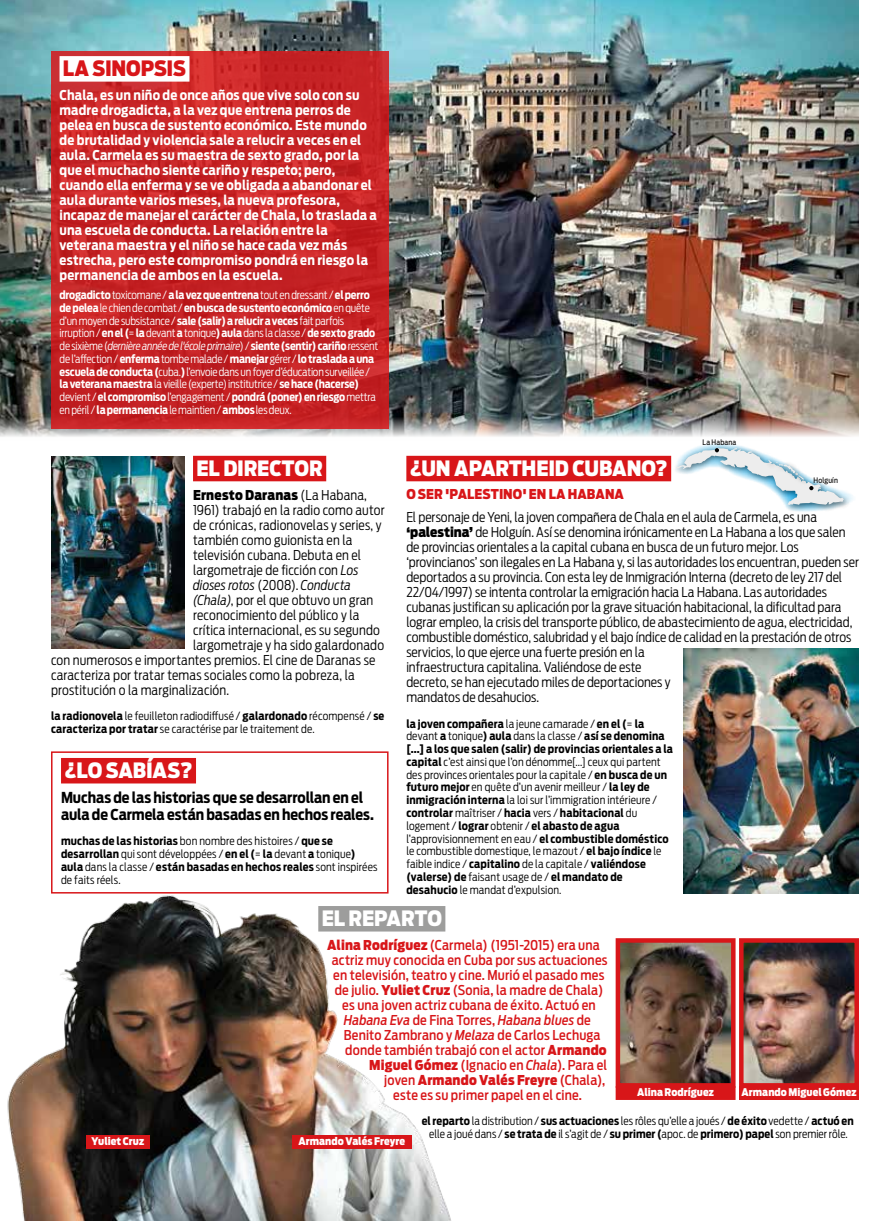
<style>
.page{position:relative;width:893px;height:1221px;background:#fff}
.page>*{position:absolute;margin:0;border:0;box-sizing:border-box;transform-origin:0 0}
.t1{font:900 21px "Antenna Cond";letter-spacing:-.01em;color:#fff}
.t2{font:900 21px "Antenna Cond";letter-spacing:-.01em;color:#d81619}
.t3{font:700 15px/16.5px "Antenna Cond";letter-spacing:-.005em;color:#000}
.t4{font:300 13.5px/15px "Antenna Cond";color:#000}
.t5{font:700 13.5px/15px "Antenna Cond";letter-spacing:.015em;color:#fff}
.t6{font:500 13.5px "Antenna Cond";letter-spacing:.01em;color:#d81619}
.t7{font:900 13.5px "Antenna Cond";letter-spacing:.005em;color:#d81619}
.t8{font:italic 500 13.5px "Antenna Cond";letter-spacing:.005em;color:#d81619}
.t9{font:italic 300 13.5px "Antenna Cond";letter-spacing:.005em;color:#000}
.t10{font:900 13.5px "Antenna Cond";letter-spacing:.015em;color:#000}
.t11{font:300 11.25px/12.8px "Antenna Cond";letter-spacing:.01em;color:#000}
.t12{font:300 11.25px/12.8px "Antenna Cond";letter-spacing:-.015em;color:#fff}
.t13{font:900 10.5px "Antenna Cond";letter-spacing:.005em;color:#fff}
.t14{font:7.5px "Antenna Cond";letter-spacing:.02em;color:#000}
.s1{font-weight:700}
.s2{font-style:italic}
.s3{font-weight:300}
.s4{font-style:normal}
.s5{font-weight:900}
.s6{font-weight:500}
</style>
<div class="page">
<div style="left:193px;top:456px;width:133px;height:25px;background:#d81619"></div>
<div style="left:61px;top:758px;width:135px;height:25px;background:#d81619"></div>
<div style="left:51px;top:751px;width:338px;height:142px;border:2px solid #d81619"></div>
<img style="left:0;top:0;width:859px;height:437px">
<svg style="left:51px;top:51px;width:338px;height:378px;fill:#c52224"></svg>
<div style="left:60px;top:56px;width:129px;height:26px;background:#fff"></div>
<img style="left:51px;top:456px;width:134px;height:192px">
<img style="left:7px;top:885px;width:444px;height:335px">
<div style="left:406px;top:456px;width:265px;height:25px;background:#d81619"></div>
<img style="left:683px;top:649px;width:176px;height:244px">
<svg style="left:675px;top:443px;width:178px;height:69px"></svg>
<div style="left:616px;top:1086px;width:120px;height:13px;background:#d81619"></div>
<img style="left:615px;top:938px;width:244px;height:151px">
<div style="left:739px;top:1086px;width:120px;height:13px;background:#d81619"></div>
<div style="left:86px;top:1134px;width:64px;height:14px;background:#d81619"></div>
<div style="left:292px;top:1134px;width:120px;height:14px;background:#d81619"></div>
<h1 class="t2" style="left:63px;top:56px;width:125px">LA SINOPSIS</h1>
<p class="t5" style="left:60px;top:87px;width:319px">Chala, es un niño de once años que vive solo con su madre drogadicta, a la vez que entrena perros de pelea en busca de sustento económico. Este mundo de brutalidad y violencia sale a relucir a veces en el aula. Carmela es su maestra de sexto grado, por la que el muchacho siente cariño y respeto; pero, cuando ella enferma y se ve obligada a abandonar el aula durante varios meses, la nueva profesora, incapaz de manejar el carácter de Chala, lo traslada a una escuela de conducta. La relación entre la veterana maestra y el niño se hace cada vez más estrecha, pero este compromiso pondrá en riesgo la permanencia de ambos en la escuela.</p>
<p class="t12" style="left:60px;top:289px;width:320px"><span class="s1">drogadicto</span> toxicomane / <span class="s1">a la vez que entrena</span> tout en dressant / <span class="s1">el perro de pelea</span> le chien de combat / <span class="s1">en busca de sustento económico</span> en quête d’un moyen de subsistance / <span class="s1">sale (salir) a relucir a veces</span> fait parfois irruption / <span class="s1">en el (</span>= <span class="s1">la</span> devant <span class="s1">a</span> tonique<span class="s1">) aula</span> dans la classe / <span class="s1">de sexto grado </span>de sixième (<span class="s2">dernière année de l'école primaire</span>) / <span class="s1">siente (sentir) cariño</span> ressent de l’affection / <span class="s1">enferma</span> tombe malade / <span class="s1">manejar</span> gérer / <span class="s1">lo traslada a una escuela de conducta (</span>cuba.<span class="s1">)</span> l’envoie dans un foyer d’éducation surveillée / <span class="s1">la veterana maestra</span> la vieille (experte) institutrice / <span class="s1">se hace (hacerse) </span>devient / <span class="s1">el compromiso</span> l’engagement / <span class="s1">pondrá (poner) en riesgo</span> mettra en péril / <span class="s1">la permanencia</span> le maintien / <span class="s1">ambos</span> les deux.</p>
<h1 class="t1" style="left:196px;top:456px;width:128px">EL DIRECTOR</h1>
<p class="t10" style="left:193px;top:486px;width:175px">Ernesto Daranas <span class="s3">(La Habana,</span></p>
<p class="t4" style="left:193px;top:502px;width:193px">1961) trabajó en la radio como autor</p>
<p class="t4" style="left:193px;top:517px;width:190px">de crónicas, radionovelas y series, y</p>
<p class="t4" style="left:193px;top:532px;width:161px">también como guionista en la</p>
<p class="t4" style="left:193px;top:547px;width:170px">televisión cubana. Debuta en el</p>
<p class="t4" style="left:193px;top:562px;width:167px">largometraje de ficción con <span class="s2">Los</span></p>
<p class="t9" style="left:193px;top:576px;width:160px">dioses rotos <span class="s4">(2008).</span> Conducta</p>
<p class="t4" style="left:193px;top:592px;width:182px"><span class="s2">(Chala)</span>, por el que obtuvo un gran</p>
<p class="t4" style="left:193px;top:607px;width:168px">reconocimiento del público y la</p>
<p class="t4" style="left:193px;top:622px;width:188px">crítica internacional, es su segundo</p>
<p class="t4" style="left:193px;top:637px;width:193px">largometraje y ha sido galardonado</p>
<p class="t4" style="left:51px;top:652px;width:326px">con numerosos e importantes premios. El cine de Daranas se</p>
<p class="t4" style="left:51px;top:667px;width:305px">caracteriza por tratar temas sociales como la pobreza, la</p>
<p class="t4" style="left:51px;top:682px;width:180px">prostitución o la marginalización.</p>
<p class="t11" style="left:51px;top:709px;width:335px"><span class="s1">la radionovela</span> le feuilleton radiodiffusé / <span class="s1">galardonado</span> récompensé / <span class="s1">se caracteriza por tratar</span> se caractérise par le traitement de.</p>
<h1 class="t1" style="left:64px;top:758px;width:130px">¿LO SABÍAS?</h1>
<p class="t3" style="left:61px;top:789px;width:315px">Muchas de las historias que se desarrollan en el aula de Carmela están basadas en hechos reales.</p>
<p class="t11" style="left:61px;top:834px;width:318px"><span class="s1">muchas de las historias</span> bon nombre des histoires / <span class="s1">que se desarrollan</span> qui sont développées / <span class="s1">en el (</span>= <span class="s1">la</span> devant <span class="s1">a</span> tonique<span class="s1">) aula</span> dans la classe / <span class="s1">están basadas en hechos reales</span> sont inspirées de faits réels.</p>
<p class="t14" style="left:703px;top:438px;width:35px">La Habana</p>
<h1 class="t1" style="left:410px;top:456px;width:259px">¿UN APARTHEID CUBANO?</h1>
<p class="t7" style="left:406px;top:485px;width:219px">O SER 'PALESTINO' EN LA HABANA</p>
<p class="t4" style="left:406px;top:509px;width:454px">El personaje de Yeni, la joven compañera de Chala en el aula de Carmela, es una <span class="s5">‘palestina’</span> de Holguín. Así se denomina irónicamente en La Habana a los que salen de provincias orientales a la capital cubana en busca de un futuro mejor. Los ‘provincianos’ son ilegales en La Habana y, si las autoridades los encuentran, pueden ser deportados a su provincia. Con esta ley de Inmigración Interna (decreto de ley 217 del 22/04/1997) se intenta controlar la emigración hacia La Habana. Las autoridades cubanas justifican su aplicación por la grave situación habitacional, la dificultad para lograr empleo, la crisis del transporte público, de abastecimiento de agua, electricidad, combustible doméstico, salubridad y el bajo índice de calidad en la prestación de otros servicios, lo que ejerce una fuerte presión en la<br>infraestructura capitalina. Valiéndose de este<br>decreto, se han ejecutado miles de deportaciones y<br>mandatos de desahucios.</p>
<p class="t11" style="left:406px;top:717px;width:268px"><span class="s1">la joven compañera</span> la jeune camarade / <span class="s1">en el (</span>= <span class="s1">la </span>devant <span class="s1">a</span> tonique<span class="s1">) aula</span> dans la classe / <span class="s1">así se denomina [...] a los que salen (salir) de provincias orientales a la capital</span> c’est ainsi que l’on dénomme[...] ceux qui partent des provinces orientales pour la capitale / <span class="s1">en busca de un futuro mejor</span> en quête d’un avenir meilleur / <span class="s1">la ley de inmigración interna</span> la loi sur l’immigration intérieure / <span class="s1">controlar</span> maîtriser / <span class="s1">hacia</span> vers / <span class="s1">habitacional</span> du logement / <span class="s1">lograr</span> obtenir / <span class="s1">el abasto de agua </span>l’approvisionnement en eau / <span class="s1">el combustible doméstico </span>le combustible domestique, le mazout / <span class="s1">el bajo índice</span> le faible indice / <span class="s1">capitalino</span> de la capitale / <span class="s1">valiéndose (valerse) de</span> faisant usage de / <span class="s1">el mandato de desahucio</span> le mandat d’expulsion.</p>
<p class="t14" style="left:813px;top:476px;width:26px">Holguín</p>
<h1 class="t1" style="left:322px;top:906px;width:122px">EL REPARTO</h1>
<p class="t6" style="left:327px;top:936px;width:274px"><span class="s5">Alina Rodríguez</span> (Carmela) (1951-2015) era una</p>
<p class="t6" style="left:332px;top:951px;width:277px">actriz muy conocida en Cuba por sus actuaciones</p>
<p class="t6" style="left:333px;top:966px;width:273px">en televisión, teatro y cine. Murió el pasado mes</p>
<p class="t6" style="left:335px;top:981px;width:270px">de julio. <span class="s5">Yuliet Cruz</span> (Sonia, la madre de Chala)</p>
<p class="t6" style="left:342px;top:996px;width:255px">es una joven actriz cubana de éxito. Actuó en</p>
<p class="t8" style="left:344px;top:1011px;width:249px">Habana Eva <span class="s4">de Fina Torres,</span> Habana blues <span class="s4">de</span></p>
<p class="t6" style="left:344px;top:1026px;width:258px">Benito Zambrano y <span class="s2">Melaza</span> de Carlos Lechuga</p>
<p class="t6" style="left:345px;top:1041px;width:263px">donde también trabajó con el actor <span class="s5">Armando</span></p>
<p class="t6" style="left:369px;top:1056px;width:239px"><span class="s5">Miguel Gómez</span> (Ignacio en <span class="s2">Chala</span>). Para el</p>
<p class="t7" style="left:384px;top:1071px;width:222px"><span class="s6">joven</span> Armando Valés Freyre <span class="s6">(Chala),</span></p>
<p class="t6" style="left:393px;top:1086px;width:190px">este es su primer papel en el cine.</p>
<p class="t11" style="left:422px;top:1114px;width:433px;text-align:center"><span class="s1">el reparto</span> la distribution / <span class="s1">sus actuaciones</span> les rôles qu’elle a joués / <span class="s1">de éxito</span> vedette / <span class="s1">actuó en </span>elle a joué dans / <span class="s1">se trata de</span> il s’agit de / <span class="s1">su primer (</span>apoc. de <span class="s1">primero) papel</span> son premier rôle.</p>
<p class="t13" style="left:741px;top:1085px;width:117px">Armando Miguel Gómez</p>
<p class="t13" style="left:637px;top:1085px;width:78px">Alina Rodríguez</p>
<p class="t13" style="left:91px;top:1135px;width:54px">Yuliet Cruz</p>
<p class="t13" style="left:298px;top:1135px;width:108px">Armando Valés Freyre</p>
</div>
